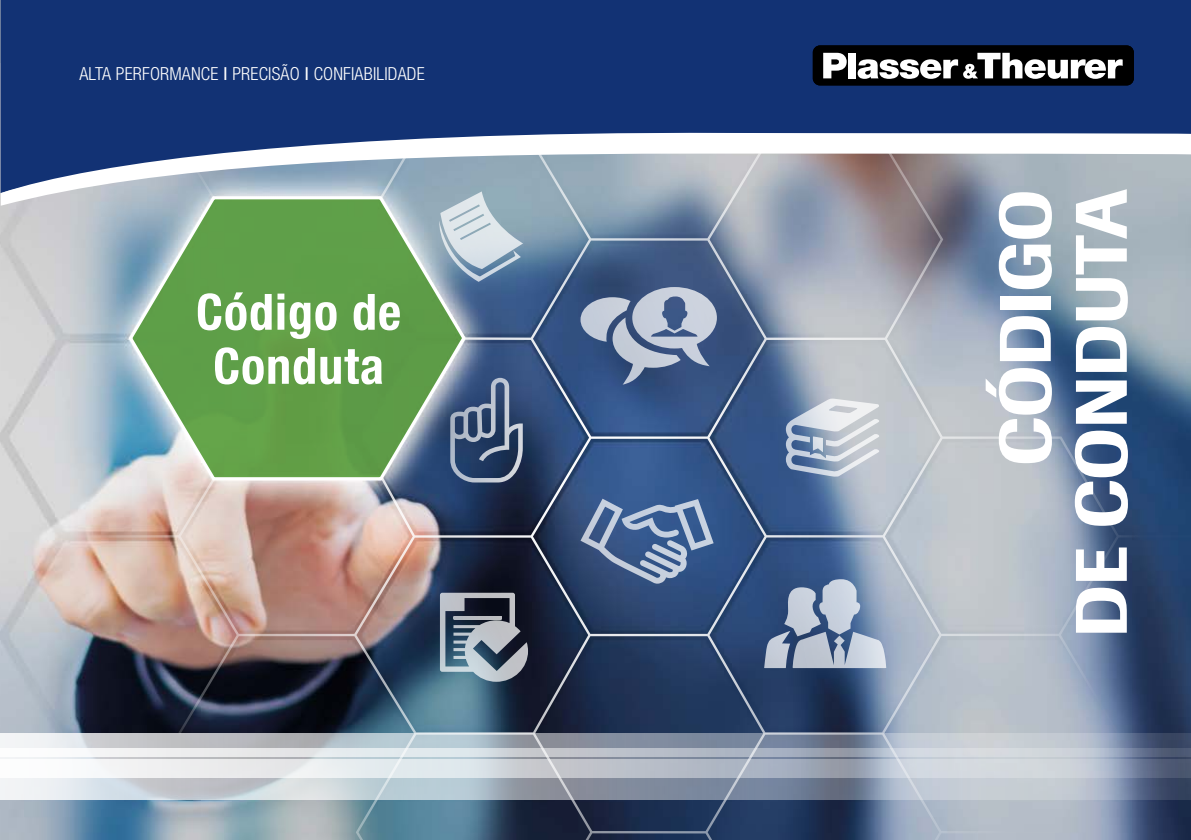
<style>
.page{position:relative;width:1191px;height:840px;background:#fff}
.page>*{position:absolute;margin:0;border:0;box-sizing:border-box;transform-origin:0 0}
.t1{font:500 72px/76px "Imago Pro";letter-spacing:-.01em;color:#fff;text-align:right}
.t2{font:700 condensed 50px/54px "Helvetica Neue LT Pro";letter-spacing:.02em;color:#fff;text-align:center}
.t3{font:300 condensed 18px "Helvetica Neue LT Pro";letter-spacing:.01em;color:#fff}
.s1{font-weight:400;font-stretch:normal}
</style>
<div class="page">
<img style="left:2px;top:205px;width:1189px;height:634px">
<svg style="left:440px;top:592px;width:88px;height:89px;background:#707b87"></svg>
<svg style="left:468px;top:205px;width:55px;height:77px;background:#a8bccb"></svg>
<svg style="left:786px;top:398px;width:94px;height:78px;background:#b4bfce"></svg>
<svg style="left:580px;top:498px;width:133px;height:85px;background:#5f78a0"></svg>
<svg style="left:764px;top:579px;width:122px;height:88px;background:#8e9eb8"></svg>
<svg style="left:468px;top:377px;width:55px;height:105px;background:#4e6282"></svg>
<svg style="left:580px;top:287px;width:137px;height:97px;background:#798ba9"></svg>
<div style="left:1px;top:0;width:1190px;height:131px;background:#123274"></div>
<svg style="left:1px;top:131px;width:1190px;height:74px"></svg>
<svg style="left:0;top:776px;width:1191px;height:23px;background:#abb4c0"></svg>
<svg style="left:0;top:756px;width:1191px;height:20px;background:#c6ccd4"></svg>
<svg style="left:1px;top:732px;width:1190px;height:24px;background:#aeb6c1"></svg>
<svg style="left:0;top:732px;width:1px;height:16px"></svg>
<svg style="left:126px;top:194px;width:342px;height:288px;background:#72a46d"></svg>
<div style="left:812px;top:45px;width:321px;height:40px;background:#000;border-radius:7px"></div>
<svg style="left:823px;top:53px;width:23px;height:25px"></svg>
<div style="left:848px;top:53px;width:7px;height:25px;background:#fff"></div>
<svg style="left:857px;top:53px;width:265px;height:26px"></svg>
<p class="t3" style="left:79px;top:63px;width:347px">ALTA PERFORMANCE <span class="s1">I</span> PRECISÃO <span class="s1">I</span> CONFIABILIDADE</p>
<h2 class="t2" style="left:196px;top:285px;width:206px">Código de<br>Conduta</h2>
<h1 class="t1" style="left:986px;top:637px;width:449px;rotate:-90deg">CÓDIGO<br>DE CONDUTA</h1>
</div>
